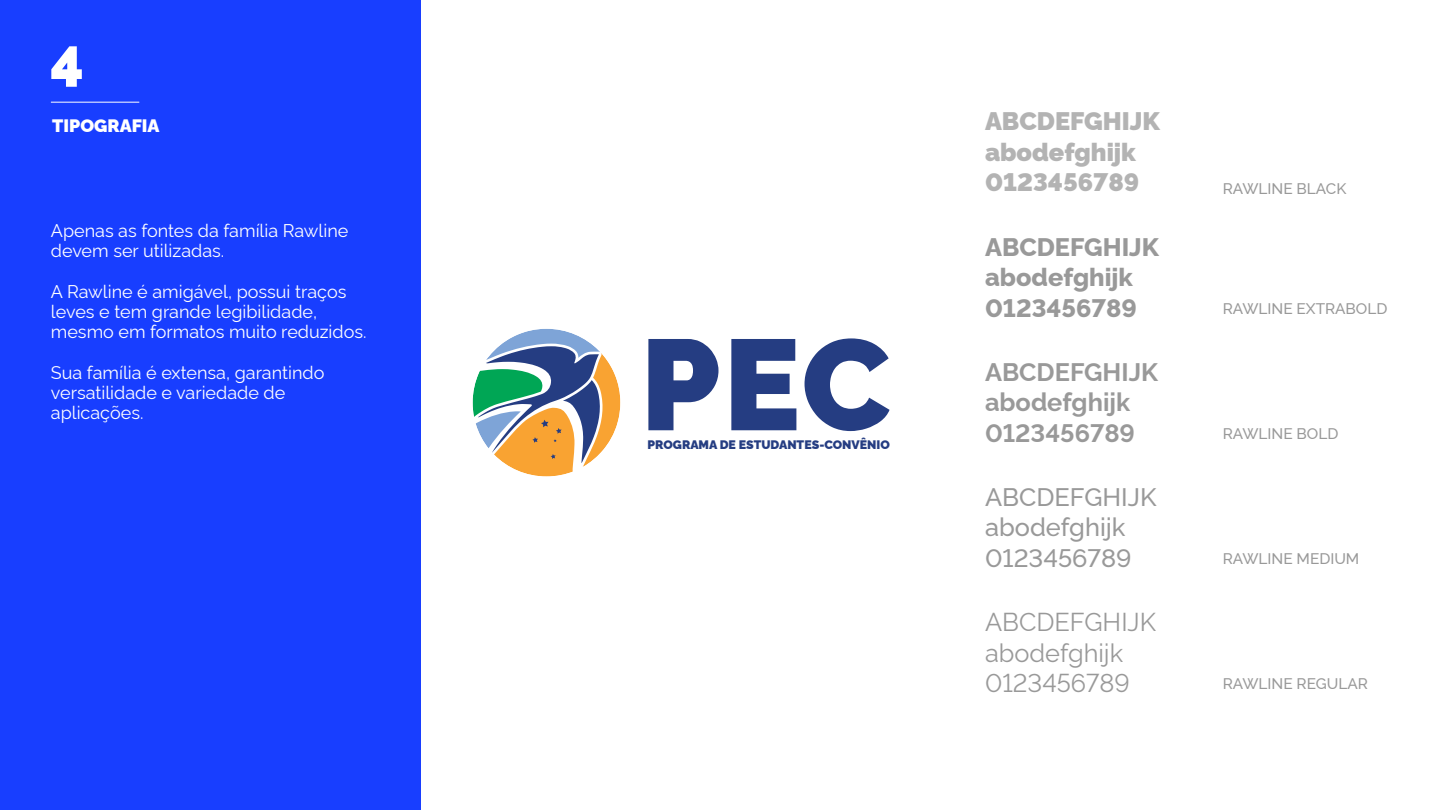
<style>
.page{position:relative;width:1440px;height:810px;background:#fff}
.page>*{position:absolute;margin:0;border:0;box-sizing:border-box;transform-origin:0 0}
.t1{font:900 128.62px "Raleway";color:#253d82}
.t2{font:900 57px "Rawline";color:#fff}
.t3{font:900 25.35px/30.5px "Rawline";color:#b3b3b3}
.t4{font:800 25.35px/30.5px "Rawline";color:#999}
.t5{font:700 25.35px/30.5px "Rawline";color:#999}
.t6{font:500 25.35px/30.5px "Rawline";color:#999}
.t7{font:25.35px/30.5px "Rawline";color:#999}
.t8{font:18px/20.2px "Rawline";color:#fff}
.t9{font:900 18px "Rawline";color:#fff}
.t10{font:500 15.38px "Rawline";color:#999}
.t11{font:900 12.38px "Raleway";color:#253d82}
</style>
<div class="page">
<div style="left:0;top:0;width:421px;height:810px;background:#183eff"></div>
<hr style="left:51px;top:102px;width:88px;height:1px;background:#fff">
<svg style="left:473px;top:329px;width:147px;height:147px"></svg>
<h2 class="t2" style="left:50px;top:23px;width:36px">4</h2>
<p class="t9" style="left:52px;top:112px;width:109px">TIPOGRAFIA</p>
<h3 class="t3" style="left:985px;top:104px;width:177px">ABCDEFGHIJK abodefghijk<br>0123456789</h3>
<p class="t8" style="left:51px;top:219px;width:299px">Apenas as fontes da família Rawline devem ser utilizadas.</p>
<p class="t8" style="left:51px;top:279px;width:317px">A Rawline é amigável, possui traços leves e tem grande legibilidade, mesmo em formatos muito reduzidos.</p>
<p class="t8" style="left:51px;top:360px;width:275px">Sua família é extensa, garantindo versatilidade e variedade de aplicações.</p>
<h1 class="t1" style="left:641px;top:286px;width:252px">PEC</h1>
<p class="t11" style="left:648px;top:435px;width:244px">PROGRAMA DE ESTUDANTES-CONVÊNIO</p>
<h3 class="t4" style="left:985px;top:229px;width:175px">ABCDEFGHIJK abodefghijk<br>0123456789</h3>
<h3 class="t5" style="left:985px;top:354px;width:175px">ABCDEFGHIJK abodefghijk<br>0123456789</h3>
<h3 class="t6" style="left:985px;top:479px;width:173px">ABCDEFGHIJK abodefghijk<br>0123456789</h3>
<h3 class="t7" style="left:985px;top:604px;width:173px">ABCDEFGHIJK abodefghijk<br>0123456789</h3>
<p class="t10" style="left:1223px;top:176px;width:125px">RAWLINE BLACK</p>
<p class="t10" style="left:1223px;top:296px;width:166px">RAWLINE EXTRABOLD</p>
<p class="t10" style="left:1223px;top:421px;width:117px">RAWLINE BOLD</p>
<p class="t10" style="left:1223px;top:547px;width:138px">RAWLINE MEDIUM</p>
<p class="t10" style="left:1223px;top:672px;width:147px">RAWLINE REGULAR</p>
</div>
